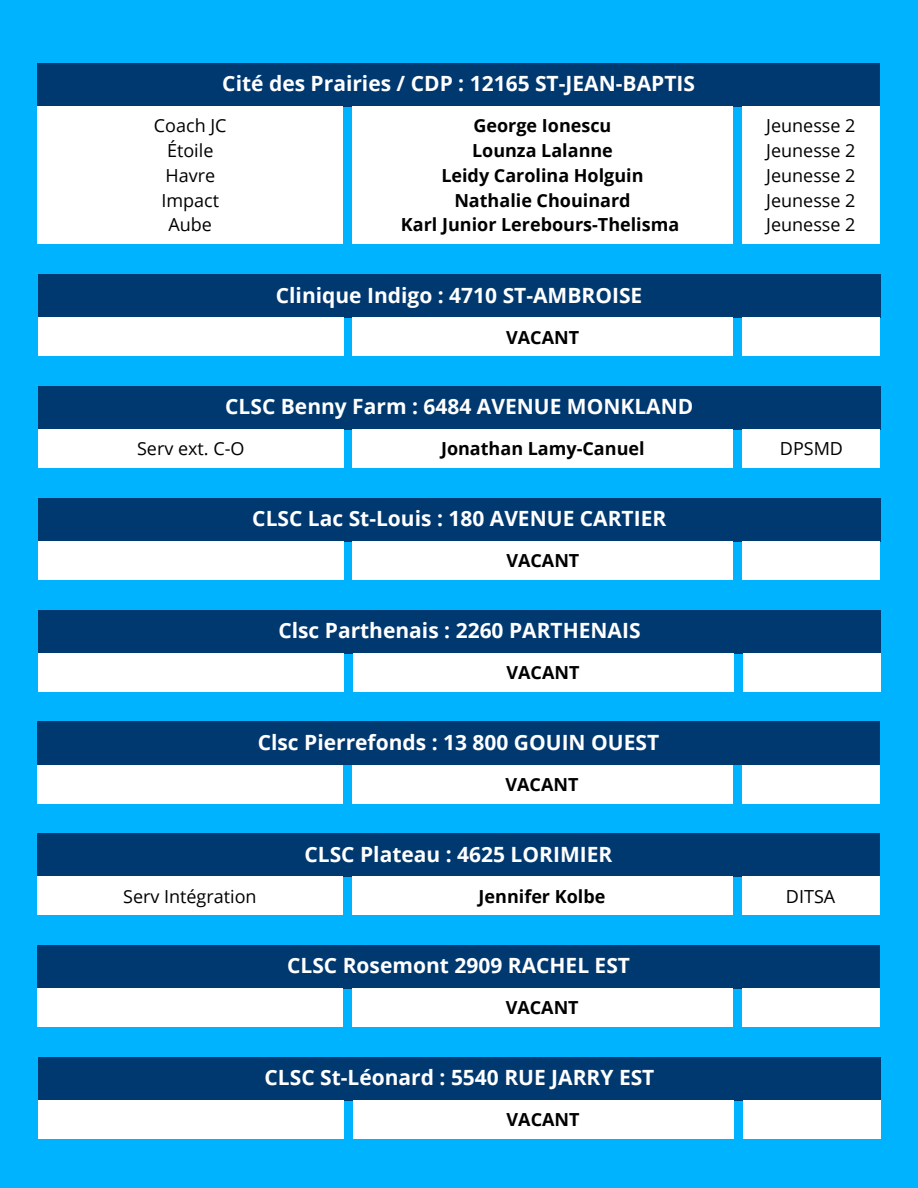
<style>
.page{position:relative;width:918px;height:1188px;background:#00b3ff}
.page>*{position:absolute;margin:0;border:0;box-sizing:border-box;transform-origin:0 0}
.t1{font:700 21px "Open Sans";color:#fff}
.t2{font:700 18px/24.8px "Open Sans";color:#000;text-align:center}
.t3{font:18px "Open Sans";color:#000}
</style>
<div class="page">
<div style="left:37px;top:63px;width:843px;height:44px;background:#003870"></div>
<div style="left:352px;top:107px;width:381px;height:137px;background:#fff"></div>
<div style="left:38px;top:107px;width:305px;height:137px;background:#fff"></div>
<div style="left:742px;top:107px;width:138px;height:137px;background:#fff"></div>
<div style="left:38px;top:274px;width:842px;height:44px;background:#003870"></div>
<div style="left:353px;top:318px;width:380px;height:38px;background:#fff"></div>
<div style="left:38px;top:318px;width:305px;height:38px;background:#fff"></div>
<div style="left:742px;top:318px;width:138px;height:38px;background:#fff"></div>
<div style="left:38px;top:386px;width:842px;height:44px;background:#003870"></div>
<div style="left:353px;top:430px;width:380px;height:38px;background:#fff"></div>
<div style="left:38px;top:430px;width:306px;height:38px;background:#fff"></div>
<div style="left:742px;top:430px;width:138px;height:38px;background:#fff"></div>
<div style="left:38px;top:610px;width:843px;height:43px;background:#003870"></div>
<div style="left:353px;top:653px;width:380px;height:38px;background:#fff"></div>
<div style="left:38px;top:653px;width:306px;height:38px;background:#fff"></div>
<div style="left:743px;top:653px;width:138px;height:38px;background:#fff"></div>
<div style="left:37px;top:722px;width:843px;height:43px;background:#003870"></div>
<div style="left:352px;top:765px;width:380px;height:38px;background:#fff"></div>
<div style="left:37px;top:765px;width:306px;height:38px;background:#fff"></div>
<div style="left:742px;top:765px;width:138px;height:38px;background:#fff"></div>
<div style="left:37px;top:833px;width:843px;height:44px;background:#003870"></div>
<div style="left:352px;top:877px;width:380px;height:38px;background:#fff"></div>
<div style="left:37px;top:877px;width:306px;height:38px;background:#fff"></div>
<div style="left:742px;top:877px;width:138px;height:38px;background:#fff"></div>
<div style="left:37px;top:945px;width:843px;height:44px;background:#003870"></div>
<div style="left:352px;top:989px;width:380px;height:38px;background:#fff"></div>
<div style="left:37px;top:989px;width:306px;height:38px;background:#fff"></div>
<div style="left:742px;top:989px;width:138px;height:38px;background:#fff"></div>
<div style="left:38px;top:498px;width:843px;height:43px;background:#003870"></div>
<div style="left:353px;top:541px;width:380px;height:38px;background:#fff"></div>
<div style="left:38px;top:541px;width:306px;height:38px;background:#fff"></div>
<div style="left:742px;top:541px;width:138px;height:38px;background:#fff"></div>
<div style="left:38px;top:1057px;width:843px;height:43px;background:#003870"></div>
<div style="left:353px;top:1100px;width:380px;height:39px;background:#fff"></div>
<div style="left:38px;top:1100px;width:306px;height:39px;background:#fff"></div>
<div style="left:743px;top:1100px;width:138px;height:39px;background:#fff"></div>
<h1 class="t1" style="left:222px;top:69px;width:474px">Cité des Prairies / CDP : 12165 ST-JEAN-BAPTIS</h1>
<h4 class="t2" style="left:401px;top:113px;width:280px">George Ionescu<br>Lounza Lalanne<br>Leidy Carolina Holguin<br>Nathalie Chouinard<br>Karl Junior Lerebours-Thelisma</h4>
<p class="t3" style="left:154px;top:113px;width:74px">Coach JC</p>
<p class="t3" style="left:167px;top:138px;width:48px">Étoile</p>
<p class="t3" style="left:165px;top:163px;width:51px">Havre</p>
<p class="t3" style="left:161px;top:187px;width:59px">Impact</p>
<p class="t3" style="left:169px;top:212px;width:45px">Aube</p>
<h1 class="t1" style="left:276px;top:280px;width:368px">Clinique Indigo : 4710 ST-AMBROISE</h1>
<h2 class="t2" style="left:506px;top:324px;width:74px">VACANT</h2>
<p class="t3" style="left:766px;top:113px;width:91px">Jeunesse 2</p>
<p class="t3" style="left:766px;top:138px;width:91px">Jeunesse 2</p>
<p class="t3" style="left:766px;top:163px;width:91px">Jeunesse 2</p>
<p class="t3" style="left:766px;top:187px;width:91px">Jeunesse 2</p>
<p class="t3" style="left:766px;top:212px;width:91px">Jeunesse 2</p>
<h1 class="t1" style="left:225px;top:392px;width:470px">CLSC Benny Farm : 6484 AVENUE MONKLAND</h1>
<p class="t3" style="left:137px;top:436px;width:109px">Serv ext. C-O</p>
<h4 class="t2" style="left:441px;top:436px;width:205px">Jonathan Lamy-Canuel</h4>
<h3 class="t3" style="left:780px;top:436px;width:65px">DPSMD</h3>
<h1 class="t1" style="left:252px;top:504px;width:416px">CLSC Lac St-Louis : 180 AVENUE CARTIER</h1>
<h2 class="t2" style="left:506px;top:548px;width:74px">VACANT</h2>
<h1 class="t1" style="left:278px;top:616px;width:364px">Clsc Parthenais : 2260 PARTHENAIS</h1>
<h2 class="t2" style="left:507px;top:660px;width:74px">VACANT</h2>
<h1 class="t1" style="left:258px;top:727px;width:403px">Clsc Pierrefonds : 13 800 GOUIN OUEST</h1>
<h2 class="t2" style="left:506px;top:771px;width:74px">VACANT</h2>
<h1 class="t1" style="left:305px;top:839px;width:309px">CLSC Plateau : 4625 LORIMIER</h1>
<p class="t3" style="left:123px;top:883px;width:135px">Serv Intégration</p>
<h4 class="t2" style="left:479px;top:883px;width:128px">Jennifer Kolbe</h4>
<h3 class="t3" style="left:786px;top:883px;width:51px">DITSA</h3>
<h1 class="t1" style="left:287px;top:951px;width:344px">CLSC Rosemont 2909 RACHEL EST</h1>
<h2 class="t2" style="left:506px;top:995px;width:74px">VACANT</h2>
<h1 class="t1" style="left:265px;top:1063px;width:391px">CLSC St-Léonard : 5540 RUE JARRY EST</h1>
<h2 class="t2" style="left:507px;top:1107px;width:74px">VACANT</h2>
</div>
